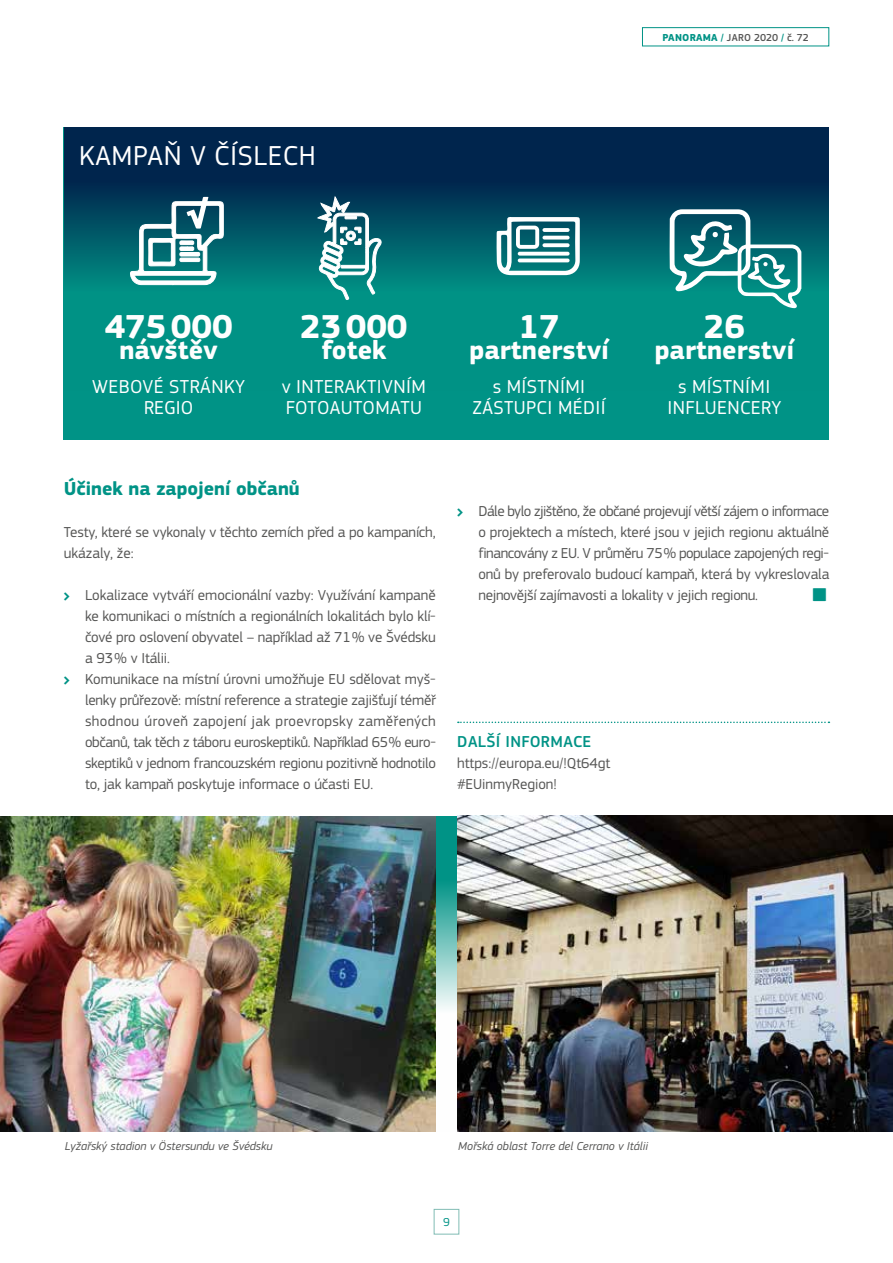
<style>
.page{position:relative;width:893px;height:1263px;background:#fff}
.page>*{position:absolute;margin:0;border:0;box-sizing:border-box;transform-origin:0 0}
.t1{font:700 34.5px "EC Square Sans Pro";color:#fff}
.t2{font:28.5px "EC Square Sans Pro";letter-spacing:.02em;color:#fff}
.t3{font:700 27px "EC Square Sans Pro";color:#fff}
.t4{font:19.5px/21px "EC Square Sans Pro";letter-spacing:.02em;color:#fff;text-align:center}
.t5{font:700 19.5px "EC Square Sans Pro";color:#009386}
.t6{font:500 16.5px "EC Square Sans Pro";letter-spacing:.02em;color:#009386}
.t7{font:15px/21px "EC Square Sans Pro";letter-spacing:-.01em;color:#575756}
.t8{font:italic 12px "EC Square Sans Pro";color:#575756}
.t9{font:12px "EC Square Sans Pro";color:#009386}
.t10{font:500 10.5px "EC Square Sans Pro";color:#575756}
.s1{font-weight:700;color:#009386}
.s2{color:#009386}
</style>
<div class="page">
<hr style="left:0;top:0;width:1px;height:350px;background:#009386">
<svg style="left:0;top:816px;width:457px;height:316px"></svg>
<div style="left:642px;top:27px;width:187px;height:19px;border:1px solid #009386"></div>
<div style="left:434px;top:1209px;width:25px;height:25px;border:1px solid #81bcb4"></div>
<img style="left:0;top:0;width:1px;height:302px">
<div style="left:64px;top:128px;width:765px;height:312px;background:#009386"></div>
<svg style="left:458px;top:721px;width:371px;height:2px"></svg>
<img style="left:457px;top:816px;width:436px;height:316px">
<img style="left:0;top:816px;width:436px;height:315px">
<svg style="left:65px;top:127px;width:764px;height:182px"></svg>
<svg style="left:317px;top:196px;width:65px;height:104px"></svg>
<svg style="left:669px;top:209px;width:132px;height:99px"></svg>
<svg style="left:496px;top:217px;width:84px;height:58px;background:#63a0a6"></svg>
<svg style="left:542px;top:228px;width:28px;height:4px"></svg>
<svg style="left:542px;top:236px;width:28px;height:4px"></svg>
<svg style="left:542px;top:243px;width:28px;height:4px"></svg>
<svg style="left:518px;top:252px;width:52px;height:4px"></svg>
<svg style="left:518px;top:258px;width:52px;height:4px"></svg>
<svg style="left:130px;top:179px;width:94px;height:130px"></svg>
<h2 class="t2" style="left:79px;top:139px;width:238px">KAMPAŇ V ČÍSLECH</h2>
<p class="t10" style="left:662px;top:31px;width:148px"><span class="s1">PANORAMA</span> <span class="s2">/</span> JARO 2020 <span class="s2">/</span> č. 72</p>
<h1 class="t1" style="left:105px;top:306px;width:129px">475000</h1>
<h3 class="t3" style="left:119px;top:334px;width:100px">návštěv</h3>
<h3 class="t4" style="left:92px;top:376px;width:154px">WEBOVÉ STRÁNKY<br>REGIO</h3>
<h1 class="t1" style="left:300px;top:306px;width:109px">23000</h1>
<h3 class="t3" style="left:321px;top:334px;width:67px">fotek</h3>
<h3 class="t4" style="left:282px;top:376px;width:146px;text-align:left">v INTERAKTIVNÍM<br>FOTOAUTOMATU</h3>
<h1 class="t1" style="left:518px;top:306px;width:43px">17</h1>
<h3 class="t3" style="left:469px;top:334px;width:141px">partnerství</h3>
<h3 class="t4" style="left:472px;top:376px;width:135px">s MÍSTNÍMI<br>ZÁSTUPCI MÉDIÍ</h3>
<h1 class="t1" style="left:704px;top:306px;width:43px">26</h1>
<h3 class="t3" style="left:655px;top:334px;width:141px">partnerství</h3>
<h3 class="t4" style="left:667px;top:376px;width:115px">s MÍSTNÍMI<br>INFLUENCERY</h3>
<h3 class="t5" style="left:64px;top:477px;width:238px">Účinek na zapojení občanů</h3>
<p class="t7" style="left:64px;top:522px;width:373px">Testy, které se vykonaly v těchto zemích před a po kampaních, ukázaly, že:</p>
<p class="t7" style="left:85px;top:585px;width:352px">Lokalizace vytváří emocionální vazby: Využívání kampaně ke komunikaci o místních a regionálních lokalitách bylo klí&shy;čové pro oslovení obyvatel – například až 71% ve Švédsku a 93% v Itálii.<br>Komunikace na místní úrovni umožňuje EU sdělovat myš&shy;lenky průřezově: místní reference a strategie zajišťují téměř shodnou úroveň zapojení jak proevropsky zaměřených občanů, tak těch z táboru euroskeptiků. Například 65% euro&shy;skeptiků v jednom francouzském regionu pozitivně hodnotilo to, jak kampaň poskytuje informace o účasti EU.</p>
<p class="t7" style="left:478px;top:501px;width:352px;text-align:justify">Dále bylo zjištěno, že občané projevují větší zájem o informace o projektech a místech, které jsou v jejich regionu aktuálně financovány z EU. V průměru 75% populace zapojených regi&shy;onů by preferovalo budoucí kampaň, která by vykreslovala nejnovější zajímavosti a lokality v jejich regionu.</p>
<p class="t6" style="left:457px;top:732px;width:136px">DALŠÍ INFORMACE</p>
<p class="t7" style="left:457px;top:753px;width:155px">https://europa.eu/!Qt64gt #EUinmyRegion!</p>
<p class="t8" style="left:65px;top:1139px;width:209px">Lyžařský stadion v Östersundu ve Švédsku</p>
<p class="t8" style="left:458px;top:1139px;width:191px">Mořská oblast Torre del Cerrano v Itálii</p>
<p class="t9" style="left:443px;top:1215px;width:8px">9</p>
</div>
